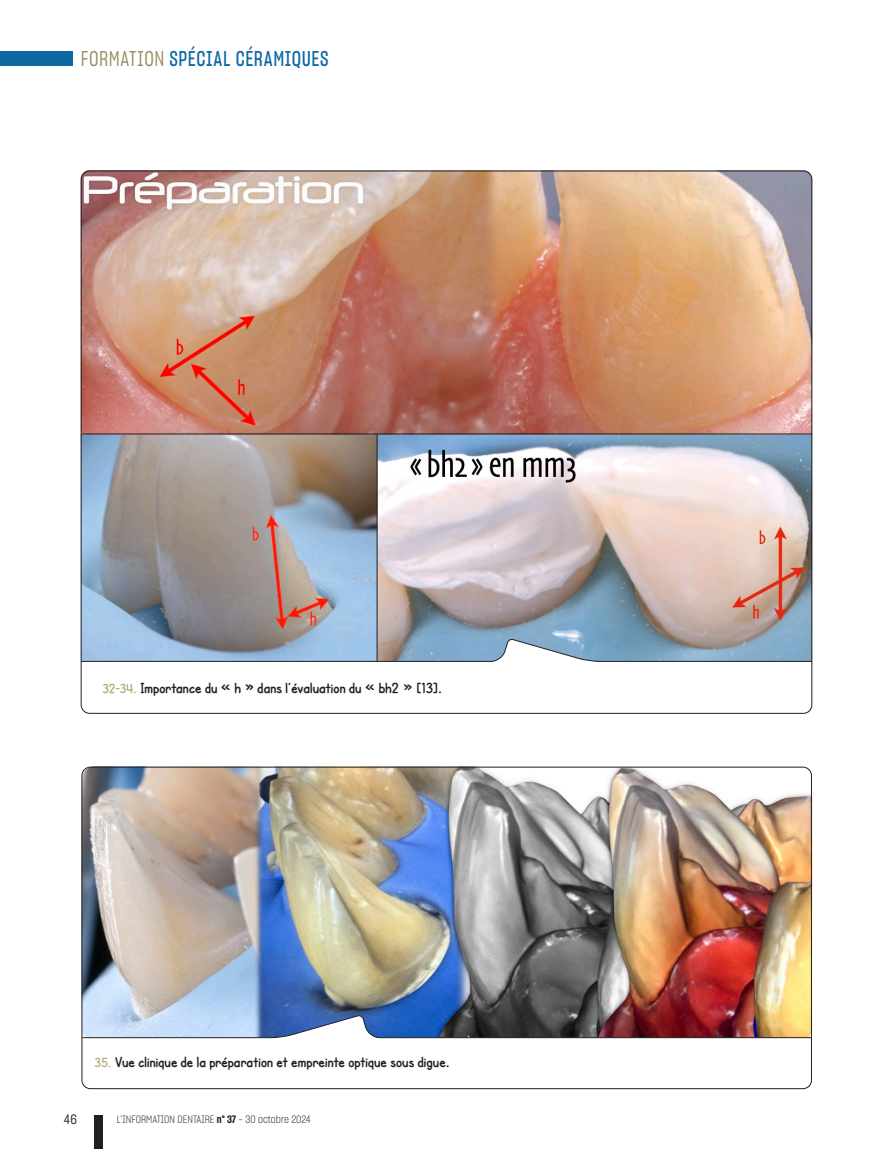
<style>
.page{position:relative;width:893px;height:1149px;background:#fff}
.page>*{position:absolute;margin:0;border:0;box-sizing:border-box;transform-origin:0 0}
.t1{font:21px "Sharp Grotesk Medium 15";letter-spacing:.03em;color:#0c69a4;scale:.9 1}
._2022-ID-Legende{font:700 15px "SF Cartoonist Hand";letter-spacing:.005em;color:#231f20}
.t2{font:13.5px "Sharp Grotesk Book 15";color:#231f20}
.t3{font:10.5px "Sharp Grotesk Light 15";color:#231f20}
.s1{font-family:"Sharp Grotesk Book 15";color:#97885b}
.s2{font-size:13.5px;color:#b6ab79}
.s3{font-family:"Sharp Grotesk Semi Bold 15"}
</style>
<div class="page">
<div style="left:0;top:51px;width:72px;height:15px;background:#0c69a4"></div>
<div style="left:94px;top:1114px;width:8px;height:34px;background:#231f20"></div>
<img style="left:82px;top:768px;width:728px;height:245px">
<img style="left:81px;top:170px;width:731px;height:263px">
<img style="left:83px;top:434px;width:294px;height:204px">
<img style="left:378px;top:434px;width:432px;height:204px">
<svg style="left:81px;top:638px;width:731px;height:75px"></svg>
<svg style="left:82px;top:1013px;width:729px;height:75px"></svg>
<hr style="left:81px;top:433px;width:731px;height:1px;background:#231f20">
<hr style="left:377px;top:434px;width:1px;height:227px;background:#231f20">
<h1 class="t1" style="left:81px;top:44px;width:277px"><span class="s1">FORMATION</span> SPÉCIAL CÉRAMIQUES</h1>
<p class="_2022-ID-Legende" style="left:102px;top:678px;width:341px"><span class="s2">32-34.</span> Importance du « h » dans l’évaluation du « bh2 » [13].</p>
<p class="_2022-ID-Legende" style="left:95px;top:1053px;width:357px"><span class="s2">35.</span> Vue clinique de la préparation et empreinte optique sous digue.</p>
<p class="t2" style="left:64px;top:1109px;width:15px">46</p>
<p class="t3" style="left:117px;top:1111px;width:195px">L’INFORMATION DENTAIRE <span class="s3">n° 37</span> - 30 octobre 2024</p>
</div>
